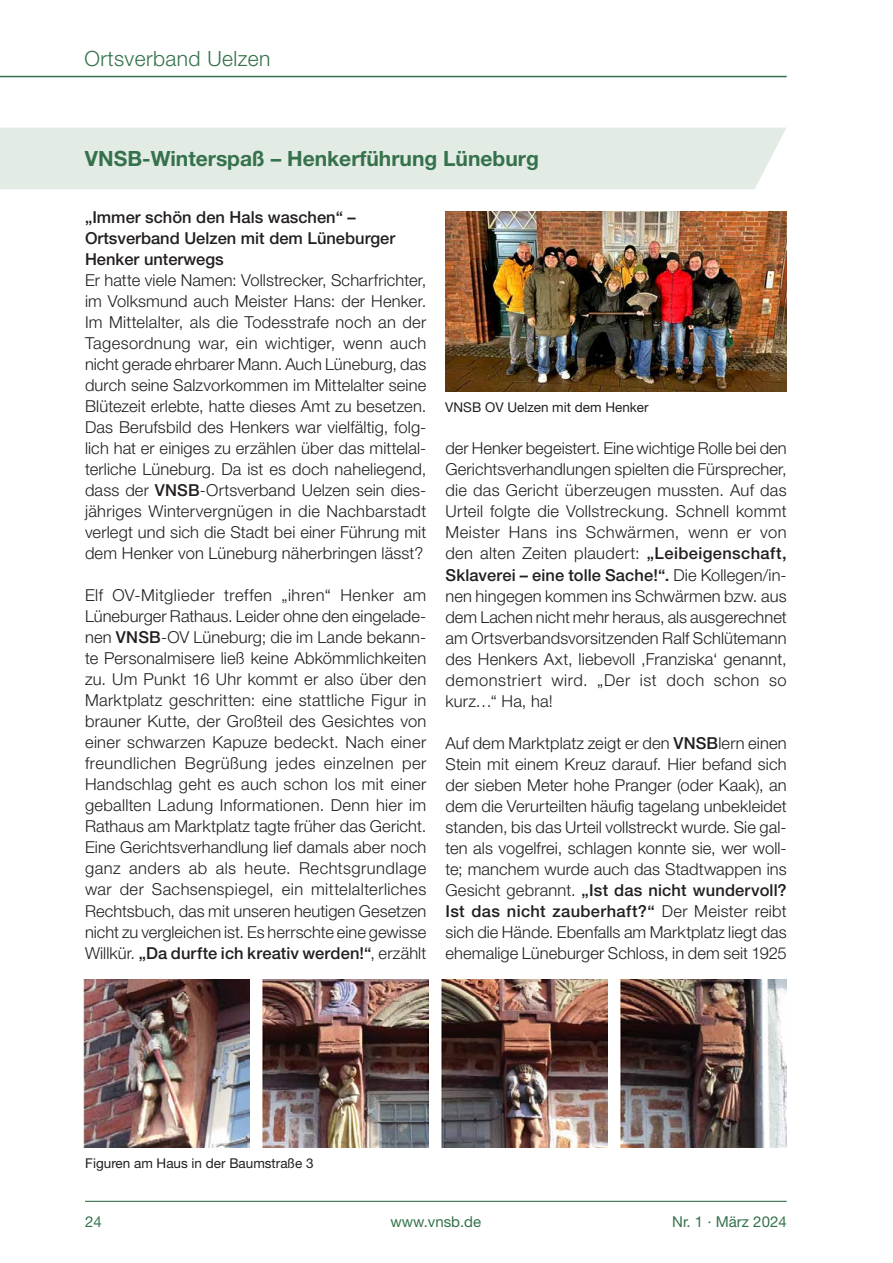
<style>
.page{position:relative;width:893px;height:1263px;background:#fff}
.page>*{position:absolute;margin:0;border:0;box-sizing:border-box;transform-origin:0 0}
.t1{font:700 21px "Helvetica Neue LT Pro";color:#35724c}
.t2{font:300 21px "Helvetica Neue LT Pro";letter-spacing:.02em;color:#35724c}
.t3{font:300 16.5px/21px "Helvetica Neue LT Pro";letter-spacing:.005em;color:#231f20;text-align:justify}
.t4{font:500 16.5px/21px "Helvetica Neue LT Pro";color:#231f20}
.t5{font:15px "Helvetica Neue LT Pro";color:#35724c}
.t6{font:13.5px "Helvetica Neue LT Pro";color:#231f20}
.s1{font-weight:500}
</style>
<div class="page">
<hr style="left:0;top:76px;width:787px;height:1px;background:#35724c">
<hr style="left:85px;top:1201px;width:702px;height:1px;background:#35724c">
<div style="left:0;top:128px;width:786px;height:61px;background:#e3ebe5"></div>
<img style="left:621px;top:979px;width:166px;height:168px">
<img style="left:263px;top:979px;width:166px;height:168px">
<img style="left:84px;top:979px;width:166px;height:168px">
<img style="left:442px;top:979px;width:166px;height:168px">
<img style="left:445px;top:212px;width:342px;height:179px">
<p class="t2" style="left:84px;top:46px;width:188px">Ortsverband Uelzen</p>
<p class="t1" style="left:85px;top:145px;width:455px">VNSB-Winterspaß – Henkerführung Lüneburg</p>
<p class="t4" style="left:85px;top:207px;width:312px">„Immer schön den Hals waschen“ –<br>Ortsverband Uelzen mit dem Lüneburger<br>Henker unterwegs</p>
<p class="t3" style="left:85px;top:270px;width:343px">Er hatte viele Namen: Vollstrecker, Scharfrichter, im Volksmund auch Meister Hans: der Henker.<br>Im Mittelalter, als die Todesstrafe noch an der Tagesordnung war, ein wichtiger, wenn auch nicht gerade ehrbarer Mann. Auch Lüneburg, das durch seine Salzvorkommen im Mittelalter seine Blütezeit erlebte, hatte dieses Amt zu besetzen.<br>Das Berufsbild des Henkers war vielfältig, folg&shy;lich hat er einiges zu erzählen über das mittelal&shy;terliche Lüneburg. Da ist es doch naheliegend, dass der <span class="s1">VNSB</span>-Ortsverband Uelzen sein dies&shy;jähriges Wintervergnügen in die Nachbarstadt verlegt und sich die Stadt bei einer Führung mit dem Henker von Lüneburg näherbringen lässt?</p>
<p class="t3" style="left:85px;top:585px;width:343px">Elf OV-Mitglieder treffen „ihren“ Henker am Lüneburger Rathaus. Leider ohne den eingelade&shy;nen <span class="s1">VNSB</span>-OV Lüneburg; die im Lande bekann&shy;te Personalmisere ließ keine Abkömmlichkeiten zu. Um Punkt 16 Uhr kommt er also über den Marktplatz geschritten: eine stattliche Figur in brauner Kutte, der Großteil des Gesichtes von einer schwarzen Kapuze bedeckt. Nach einer freundlichen Begrüßung jedes einzelnen per Handschlag geht es auch schon los mit einer geballten Ladung Informationen. Denn hier im Rathaus am Marktplatz tagte früher das Gericht.<br>Eine Gerichtsverhandlung lief damals aber noch ganz anders ab als heute. Rechtsgrundlage war der Sachsenspiegel, ein mittelalterliches Rechtsbuch, das mit unseren heutigen Gesetzen nicht zu vergleichen ist. Es herrschte eine gewisse Willkür. <span class="s1">„Da durfte ich kreativ werden!“</span>, erzählt</p>
<p class="t6" style="left:445px;top:399px;width:205px">VNSB OV Uelzen mit dem Henker</p>
<p class="t3" style="left:445px;top:438px;width:343px">der Henker begeistert. Eine wichtige Rolle bei den Gerichtsverhandlungen spielten die Fürsprecher, die das Gericht überzeugen mussten. Auf das Urteil folgte die Vollstreckung. Schnell kommt Meister Hans ins Schwärmen, wenn er von den alten Zeiten plaudert: <span class="s1">„Leibeigenschaft, Sklaverei – eine tolle Sache!“.</span> Die Kollegen/in&shy;nen hingegen kommen ins Schwärmen bzw. aus dem Lachen nicht mehr heraus, als ausgerechnet am Ortsverbandsvorsitzenden Ralf Schlütemann des Henkers Axt, liebevoll ‚Franziska‘ genannt, demonstriert wird. „Der ist doch schon so kurz…“ Ha, ha!</p>
<p class="t3" style="left:445px;top:732px;width:343px">Auf dem Marktplatz zeigt er den <span class="s1">VNSB</span>lern einen Stein mit einem Kreuz darauf. Hier befand sich der sieben Meter hohe Pranger (oder Kaak), an dem die Verurteilten häufig tagelang unbekleidet standen, bis das Urteil vollstreckt wurde. Sie gal&shy;ten als vogelfrei, schlagen konnte sie, wer woll&shy;te; manchem wurde auch das Stadtwappen ins Gesicht gebrannt. <span class="s1">„Ist das nicht wundervoll?<br>Ist das nicht zauberhaft?“</span> Der Meister reibt sich die Hände. Ebenfalls am Marktplatz liegt das ehemalige Lüneburger Schloss, in dem seit 1925</p>
<p class="t6" style="left:85px;top:1155px;width:230px">Figuren am Haus in der Baumstraße 3</p>
<p class="t5" style="left:85px;top:1212px;width:18px">24</p>
<p class="t5" style="left:390px;top:1212px;width:92px">www.vnsb.de</p>
<p class="t5" style="left:672px;top:1212px;width:116px">Nr. 1 · März 2024</p>
</div>
